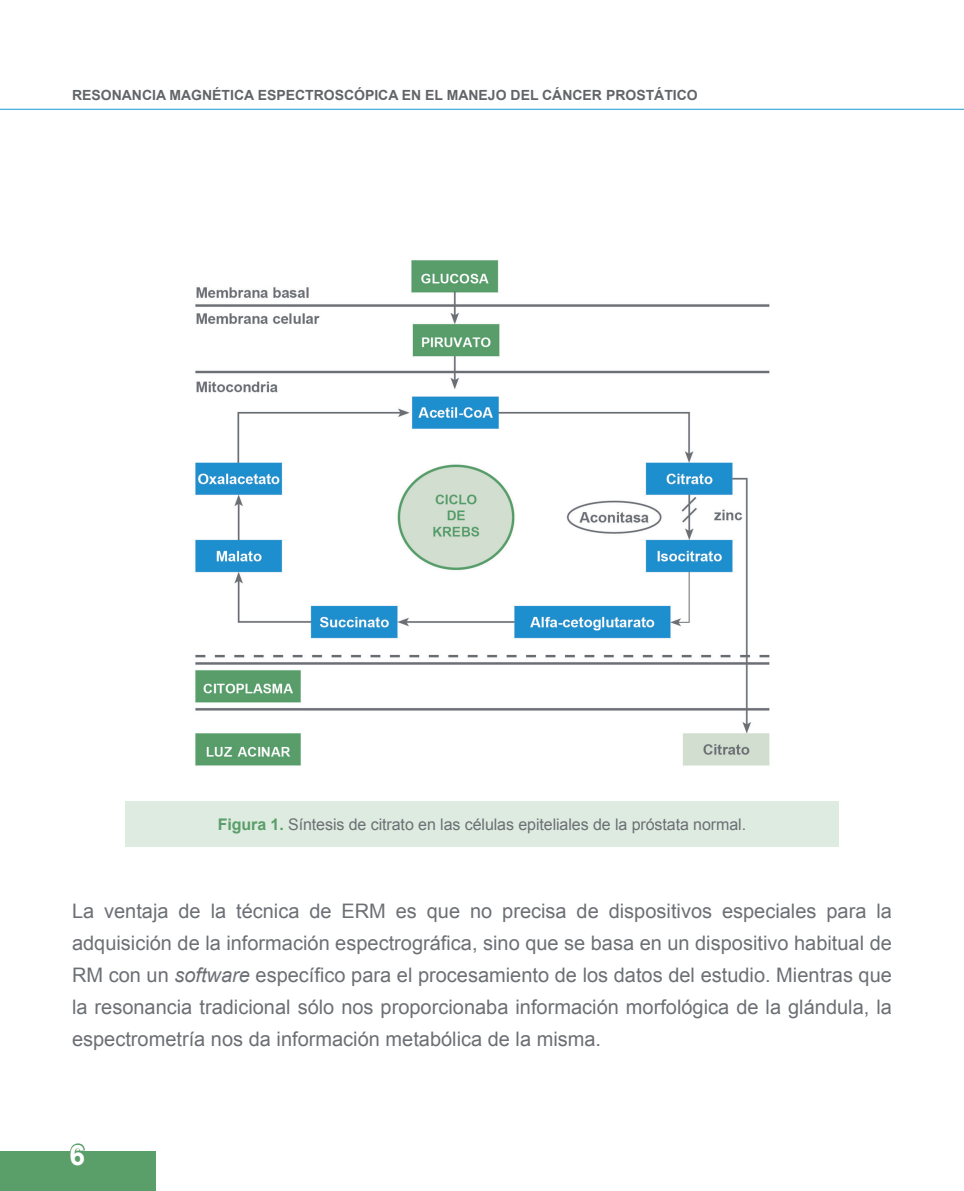
<style>
.page{position:relative;width:964px;height:1191px;background:#fff}
.page>*{position:absolute;margin:0;border:0;box-sizing:border-box;transform-origin:0 0}
.t1{font:700 28px "Arial";color:#fff}
.t2{font:20px/32px "Arial";color:#6c6f74;text-align:justify}
.t3{font:16px "Arial";letter-spacing:-.005em;color:#6c6f74}
.t4{font:700 14px "Arial";color:#626568}
.s1{font-weight:700;color:#5a9e69}
.s2{font-style:italic}
</style>
<div class="page">
<hr style="left:0;top:109px;width:964px;height:1px;background:#189bd2">
<div style="left:0;top:1151px;width:155px;height:40px;background:#5a9e69"></div>
<svg style="left:70px;top:1143px;width:15px;height:8px"></svg>
<img style="left:195px;top:260px;width:575px;height:506px">
<div style="left:125px;top:801px;width:714px;height:46px;background:#ddebe0"></div>
<p class="t4" style="left:72px;top:88px;width:627px">RESONANCIA MAGNÉTICA ESPECTROSCÓPICA EN EL MANEJO DEL CÁNCER PROSTÁTICO</p>
<p class="t3" style="left:218px;top:815px;width:530px"><span class="s1">Figura 1.</span> Síntesis de citrato en las células epiteliales de la próstata normal.</p>
<p class="t2" style="left:72px;top:895px;width:821px">La ventaja de la técnica de ERM es que no precisa de dispositivos especiales para la adquisición de la información espectrográfica, sino que se basa en un dispositivo habitual de RM con un <span class="s2">software</span> específico para el procesamiento de los datos del estudio. Mientras que la resonancia tradicional sólo nos proporcionaba información morfológica de la glándula, la espectrometría nos da información metabólica de la misma.</p>
<h1 class="t1" style="left:70px;top:1139px;width:17px">6</h1>
</div>
